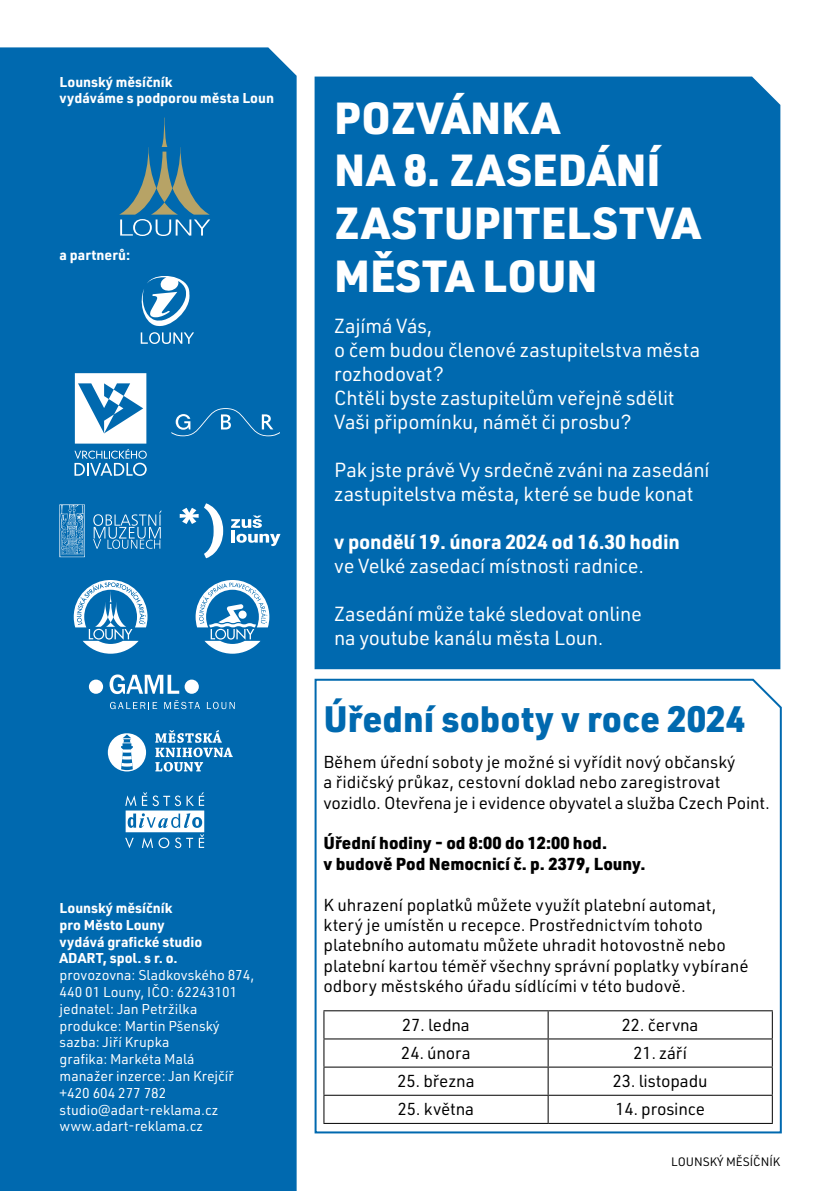
<style>
.page{position:relative;width:840px;height:1191px;background:#fff}
.page>*{position:absolute;margin:0;border:0;box-sizing:border-box;transform-origin:0 0}
.t1{font:900 44px/52.8px "URWDIN";letter-spacing:.01em;color:#fff}
.t2{font:900 36px "URWDIN";color:#0069af}
.t3{font:20px/24px "URWDIN";letter-spacing:-.01em;color:#fff}
.t4{font:700 20px "URWDIN";letter-spacing:-.01em;color:#fff}
.t5{font:17px/20.4px "URWDIN";color:#000}
.t6{font:900 17px/20.4px "URWDIN";color:#000}
.t7{font:14px/16.8px "URWDIN";color:#fff}
.t8{font:700 14px/16.8px "URWDIN";color:#fff}
.t9{font:12px "URWDIN";color:#000}
</style>
<div class="page">
<div style="left:314px;top:77px;width:466px;height:592px;background:#0069af"></div>
<svg style="left:314px;top:678px;width:468px;height:456px"></svg>
<div style="left:0;top:47px;width:296px;height:1144px;background:#0069af"></div>
<svg style="left:155px;top:730px;width:77px;height:41px"></svg>
<svg style="left:108px;top:733px;width:38px;height:38px"></svg>
<svg style="left:141px;top:276px;width:53px;height:68px"></svg>
<svg style="left:231px;top:515px;width:31px;height:13px"></svg>
<hr style="left:231px;top:530px;width:4px;height:12px;background:#fff">
<svg style="left:236px;top:534px;width:44px;height:12px"></svg>
<svg style="left:204px;top:503px;width:19px;height:55px"></svg>
<svg style="left:180px;top:508px;width:18px;height:16px"></svg>
<svg style="left:171px;top:408px;width:109px;height:28px;background:#207bb9"></svg>
<svg style="left:59px;top:504px;width:26px;height:53px"></svg>
<svg style="left:93px;top:511px;width:69px;height:38px;background:#3386be"></svg>
<svg style="left:74px;top:580px;width:73px;height:73px"></svg>
<svg style="left:195px;top:580px;width:74px;height:73px"></svg>
<hr style="left:323px;top:1010px;width:225px;height:1px;background:#000">
<hr style="left:548px;top:1010px;width:224px;height:1px;background:#000">
<hr style="left:323px;top:1038px;width:225px;height:1px;background:#000">
<hr style="left:548px;top:1038px;width:224px;height:1px;background:#000">
<hr style="left:323px;top:1066px;width:225px;height:1px;background:#000">
<hr style="left:548px;top:1066px;width:224px;height:1px;background:#000">
<hr style="left:323px;top:1094px;width:225px;height:1px;background:#000">
<svg style="left:323px;top:1011px;width:1px;height:111px"></svg>
<hr style="left:548px;top:1094px;width:224px;height:1px;background:#000">
<svg style="left:547px;top:1011px;width:1px;height:111px"></svg>
<svg style="left:771px;top:1011px;width:1px;height:111px"></svg>
<hr style="left:323px;top:1122px;width:225px;height:1px;background:#000">
<hr style="left:548px;top:1122px;width:224px;height:1px;background:#000">
<svg style="left:119px;top:118px;width:91px;height:118px;background:#2777a4"></svg>
<svg style="left:125px;top:792px;width:79px;height:56px"></svg>
<svg style="left:75px;top:373px;width:71px;height:70px"></svg>
<svg style="left:74px;top:449px;width:73px;height:27px;background:#408fc3"></svg>
<svg style="left:109px;top:674px;width:70px;height:20px"></svg>
<div style="left:184px;top:679px;width:15px;height:15px;background:#fff;border-radius:50%"></div>
<div style="left:89px;top:679px;width:14px;height:15px;background:#fff;border-radius:50%"></div>
<svg style="left:110px;top:702px;width:47px;height:7px"></svg>
<svg style="left:164px;top:700px;width:36px;height:9px"></svg>
<svg style="left:207px;top:702px;width:27px;height:7px"></svg>
<p class="t8" style="left:60px;top:73px;width:216px">Lounský měsíčník<br>vydáváme s podporou města Loun</p>
<p class="t8" style="left:60px;top:246px;width:72px">a partnerů:</p>
<p class="t8" style="left:60px;top:899px;width:144px">Lounský měsíčník<br>pro Město Louny vydává grafické studio<br>ADART, spol. s r. o.</p>
<p class="t7" style="left:60px;top:966px;width:196px">provozovna: Sladkovského 874,<br>440 01 Louny, IČO: 62243101 jednatel: Jan Petržilka produkce: Martin Pšenský sazba: Jiří Krupka<br>grafika: Markéta Malá<br>manažer inzerce: Jan Krejčíř +420 604 277 782 studio@adart-reklama.cz www.adart-reklama.cz</p>
<h1 class="t1" style="left:334px;top:89px;width:367px">POZVÁNKA<br>NA 8. ZASEDÁNÍ<br>ZASTUPITELSTVA<br>MĚSTA LOUN</h1>
<p class="t3" style="left:334px;top:313px;width:367px">Zajímá Vás,<br>o čem budou členové zastupitelstva města rozhodovat?<br>Chtěli byste zastupitelům veřejně sdělit<br>Vaši připomínku, námět či prosbu?</p>
<p class="t3" style="left:334px;top:457px;width:377px">Pak jste právě Vy srdečně zváni na zasedání zastupitelstva města, které se bude konat</p>
<p class="t4" style="left:334px;top:528px;width:347px">v pondělí 19. února 2024 od 16.30 hodin</p>
<p class="t3" style="left:334px;top:553px;width:311px">ve Velké zasedací místnosti radnice.</p>
<p class="t3" style="left:334px;top:601px;width:309px">Zasedání může také sledovat online na youtube kanálu města Loun.</p>
<h2 class="t2" style="left:323px;top:693px;width:423px">Úřední soboty v roce 2024</h2>
<p class="t5" style="left:323px;top:751px;width:448px">Během úřední soboty je možné si vyřídit nový občanský<br>a řidičský průkaz, cestovní doklad nebo zaregistrovat vozidlo. Otevřena je i evidence obyvatel a služba Czech Point.</p>
<p class="t6" style="left:323px;top:832px;width:323px">Úřední hodiny - od 8:00 do 12:00 hod.<br>v budově Pod Nemocnicí č. p. 2379, Louny.</p>
<p class="t5" style="left:323px;top:894px;width:426px">K uhrazení poplatků můžete využít platební automat, který je umístěn u recepce. Prostřednictvím tohoto platebního automatu můžete uhradit hotovostně nebo platební kartou téměř všechny správní poplatky vybírané odbory městského úřadu sídlícími v této budově.</p>
<p class="t5" style="left:402px;top:1014px;width:69px">27. ledna</p>
<p class="t5" style="left:621px;top:1014px;width:78px">22. června</p>
<p class="t5" style="left:401px;top:1042px;width:71px">24. února</p>
<p class="t5" style="left:633px;top:1042px;width:55px">21. září</p>
<p class="t5" style="left:397px;top:1070px;width:79px">25. března</p>
<p class="t5" style="left:612px;top:1070px;width:96px">23. listopadu</p>
<p class="t5" style="left:397px;top:1098px;width:78px">25. května</p>
<p class="t5" style="left:615px;top:1098px;width:91px">14. prosince</p>
<p class="t9" style="left:670px;top:1153px;width:111px">LOUNSKÝ MĚSÍČNÍK</p>
</div>
